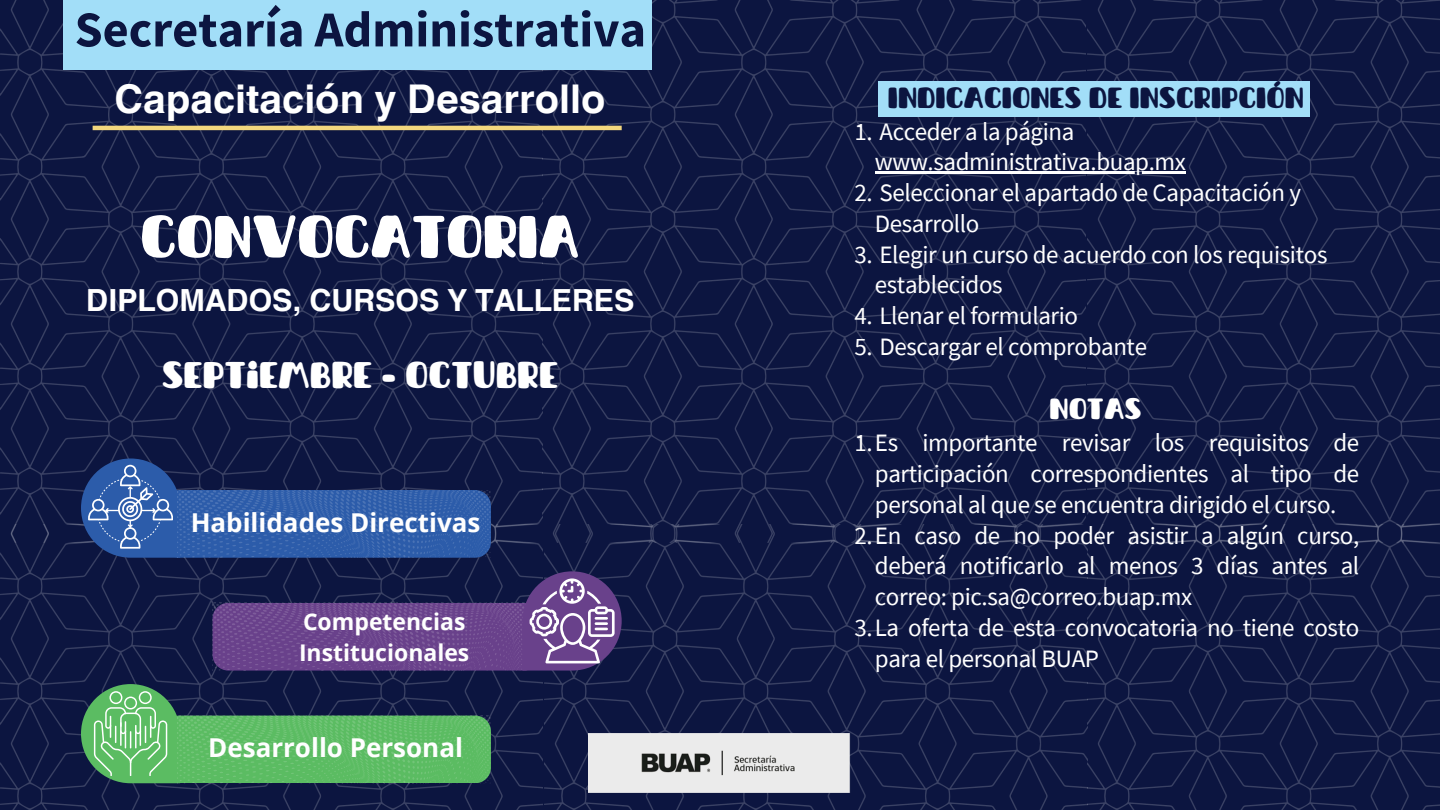
<style>
.page{position:relative;width:1440px;height:810px;background:#fff}
.page>*{position:absolute;margin:0;border:0;box-sizing:border-box;transform-origin:0 0}
.t1{font:61px "Cranberry";letter-spacing:-.005em;color:#fff}
.t2{font:700 50.3px "Source Sans Pro";color:#0c1540}
.t3{font:700 39.6px "Helvetica World";color:#fff}
.t4{font:38.1px "Cranberry";color:#fff}
.t5{font:700 30.5px "Helvetica World";color:#fff}
.t6{font:30px "Cranberry";color:#0c1540}
.t7{font:30px "Cranberry";color:#fff}
.t8{font:700 26px "Open Sans";color:#fff}
.t9{font:25px/30.8px "Source Sans Pro";letter-spacing:-.015em;color:#fff}
.t10{font:700 23px/31.5px "Open Sans";color:#fff}
</style>
<div class="page">
<img style="left:0;top:0;width:1086px;height:543px">
<img style="left:1088px;top:0;width:352px;height:525px">
<img style="left:0;top:525px;width:543px;height:285px">
<img style="left:545px;top:525px;width:895px;height:285px">
<img style="left:589px;top:734px;width:262px;height:59px">
<div style="left:63px;top:0;width:588px;height:70px;background:#a2def8"></div>
<hr style="left:93px;top:126px;width:529px;height:4px;background:#f3d77d">
<svg style="left:81px;top:684px;width:99px;height:99px;background:#5fa76d"></svg>
<img style="left:177px;top:716px;width:314px;height:67px">
<svg style="left:81px;top:458px;width:99px;height:100px;background:#3c61a0"></svg>
<img style="left:177px;top:490px;width:314px;height:68px">
<img style="left:213px;top:603px;width:309px;height:67px">
<svg style="left:522px;top:571px;width:100px;height:100px;background:#735a92"></svg>
<hr style="left:875px;top:172px;width:311px;height:2px;background:#fff">
<div style="left:878px;top:81px;width:431px;height:36px;background:#a2def8"></div>
<p class="t2" style="left:75px;top:-3px;width:573px">Secretaría Administrativa</p>
<p class="t3" style="left:115px;top:67px;width:492px">Capacitación y Desarrollo</p>
<p class="t1" style="left:140px;top:209px;width:441px">CONVOCATORIA</p>
<p class="t5" style="left:86px;top:275px;width:550px">DIPLOMADOS, CURSOS Y TALLERES</p>
<p class="t4" style="left:162px;top:357px;width:398px">SEPTIEMBRE - OCTUBRE</p>
<h6 class="t8" style="left:191px;top:504px;width:291px">Habilidades Directivas</h6>
<h2 class="t10" style="left:299px;top:605px;width:172px">Competencias<br>Institucionales</h2>
<p class="t8" style="left:208px;top:729px;width:256px">Desarrollo Personal</p>
<p class="t6" style="left:888px;top:84px;width:418px">INDICACIONES DE INSCRIPCIÓN</p>
<p class="t9" style="left:854px;top:115px;width:222px">1. Acceder a la página</p>
<p class="t9" style="left:875px;top:146px;width:313px">www.sadministrativa.buap.mx</p>
<p class="t9" style="left:875px;top:177px;width:428px;text-indent:-20px">2. Seleccionar el apartado de Capacitación y<br>Desarrollo</p>
<p class="t9" style="left:875px;top:238px;width:454px;text-indent:-20px">3. Elegir un curso de acuerdo con los requisitos establecidos</p>
<p class="t9" style="left:854px;top:300px;width:225px">4. Llenar el formulario</p>
<p class="t9" style="left:854px;top:331px;width:294px">5. Descargar el comprobante</p>
<p class="t7" style="left:1050px;top:395px;width:94px">NOTAS</p>
<h1 class="t9" style="left:875px;top:427px;width:486px;text-align:justify;text-indent:-20px">1.Es importante revisar los requisitos de participación correspondientes al tipo de personal al que se encuentra dirigido el curso.</h1>
<h4 class="t9" style="left:875px;top:519px;width:486px;text-align:justify;text-indent:-20px">2.En caso de no poder asistir a algún curso, deberá notificarlo al menos 3 días antes al correo: pic.sa@correo.buap.mx</h4>
<h3 class="t9" style="left:875px;top:612px;width:486px;text-indent:-20px">3.La oferta de esta convocatoria no tiene costo para el personal BUAP</h3>
</div>
